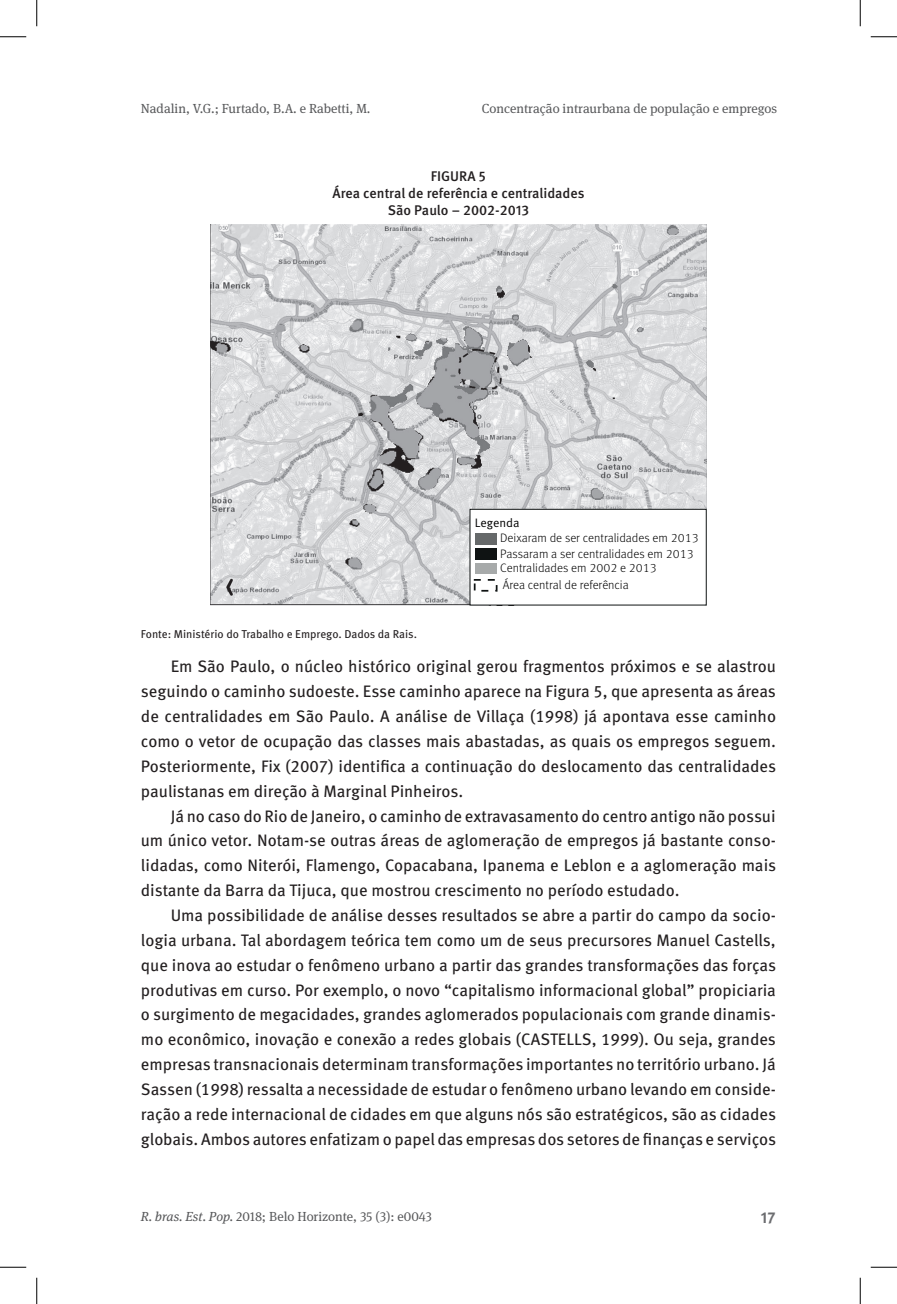
<style>
.page{position:relative;width:897px;height:1304px;background:#fff}
.page>*{position:absolute;margin:0;border:0;box-sizing:border-box;transform-origin:0 0}
.t1{font:16.62px/24.8px "Meta Pro";letter-spacing:-.005em;color:#231f20;text-align:justify}
.t2{font:700 15.75px "Meta Pro";color:#6c6d70}
.t3{font:500 14px/16.8px "Meta Pro";color:#231f20;text-align:center}
.t4{font:13.12px "Meta Serif Pro";color:#57585a}
.t5{font:300 12.25px/16.1px "Meta Pro";color:#000001}
.t6{font:12.25px "Meta Pro Norm";color:#000001}
.t7{font:11.38px "Meta Pro";letter-spacing:-.005em;color:#231f20}
.s1{font-style:italic}
</style>
<div class="page">
<img style="left:210px;top:224px;width:496px;height:381px">
<div style="left:470px;top:509px;width:236px;height:96px;background:#fff"></div>
<div style="left:470px;top:509px;width:236px;height:96px;border:1px solid #0f1313"></div>
<div style="left:475px;top:533px;width:22px;height:11px;background:#66696a"></div>
<div style="left:475px;top:548px;width:22px;height:11px;background:#0f1313"></div>
<div style="left:475px;top:563px;width:22px;height:11px;background:#a7aaaa"></div>
<div style="left:474px;top:579px;width:24px;height:13px;border:2px dashed #0f1313"></div>
<svg style="left:0;top:36px;width:26px;height:1px"></svg>
<svg style="left:871px;top:36px;width:26px;height:1px"></svg>
<svg style="left:0;top:1267px;width:26px;height:1px"></svg>
<svg style="left:871px;top:1267px;width:26px;height:1px"></svg>
<svg style="left:36px;top:0;width:1px;height:26px"></svg>
<svg style="left:36px;top:1278px;width:1px;height:26px"></svg>
<svg style="left:860px;top:0;width:1px;height:26px"></svg>
<svg style="left:860px;top:1278px;width:1px;height:26px"></svg>
<p class="t4" style="left:141px;top:98px;width:231px">Nadalin, V.G.; Furtado, B.A. e Rabetti, M.</p>
<p class="t4" style="left:482px;top:98px;width:297px">Concentração intraurbana de população e empregos</p>
<p class="t3" style="left:332px;top:167px;width:253px">FIGURA 5<br>Área central de referência e centralidades<br>São Paulo – 2002-2013</p>
<p class="t6" style="left:475px;top:513px;width:47px">Legenda</p>
<p class="t5" style="left:500px;top:529px;width:200px">Deixaram de ser centralidades em 2013<br>Passaram a ser centralidades em 2013</p>
<p class="t5" style="left:500px;top:559px;width:158px">Centralidades em 2002 e 2013<br>Área central de referência</p>
<p class="t7" style="left:141px;top:625px;width:278px">Fonte: Ministério do Trabalho e Emprego. Dados da Rais.</p>
<p class="t1" style="left:141px;top:653px;width:637px;text-indent:30px">Em São Paulo, o núcleo histórico original gerou fragmentos próximos e se alastrou seguindo o caminho sudoeste. Esse caminho aparece na Figura 5, que apresenta as áreas de centralidades em São Paulo. A análise de Villaça (1998) já apontava esse caminho como o vetor de ocupação das classes mais abastadas, as quais os empregos seguem.<br>Posteriormente, Fix (2007) identifica a continuação do deslocamento das centralidades paulistanas em direção à Marginal Pinheiros.</p>
<p class="t1" style="left:141px;top:802px;width:637px;text-indent:30px">Já no caso do Rio de Janeiro, o caminho de extravasamento do centro antigo não possui um único vetor. Notam-se outras áreas de aglomeração de empregos já bastante conso&shy;lidadas, como Niterói, Flamengo, Copacabana, Ipanema e Leblon e a aglomeração mais distante da Barra da Tijuca, que mostrou crescimento no período estudado.</p>
<p class="t1" style="left:141px;top:901px;width:637px;text-indent:30px">Uma possibilidade de análise desses resultados se abre a partir do campo da socio&shy;logia urbana. Tal abordagem teórica tem como um de seus precursores Manuel Castells, que inova ao estudar o fenômeno urbano a partir das grandes transformações das forças produtivas em curso. Por exemplo, o novo “capitalismo informacional global” propiciaria o surgimento de megacidades, grandes aglomerados populacionais com grande dinamis&shy;mo econômico, inovação e conexão a redes globais (CASTELLS, 1999). Ou seja, grandes empresas transnacionais determinam transformações importantes no território urbano. Já Sassen (1998) ressalta a necessidade de estudar o fenômeno urbano levando em conside&shy;ração a rede internacional de cidades em que alguns nós são estratégicos, são as cidades globais. Ambos autores enfatizam o papel das empresas dos setores de finanças e serviços</p>
<p class="t4" style="left:141px;top:1207px;width:293px"><span class="s1">R. bras. Est. Pop.</span> 2018; Belo Horizonte, 35 (3): e0043</p>
<p class="t2" style="left:761px;top:1205px;width:16px">17</p>
</div>
